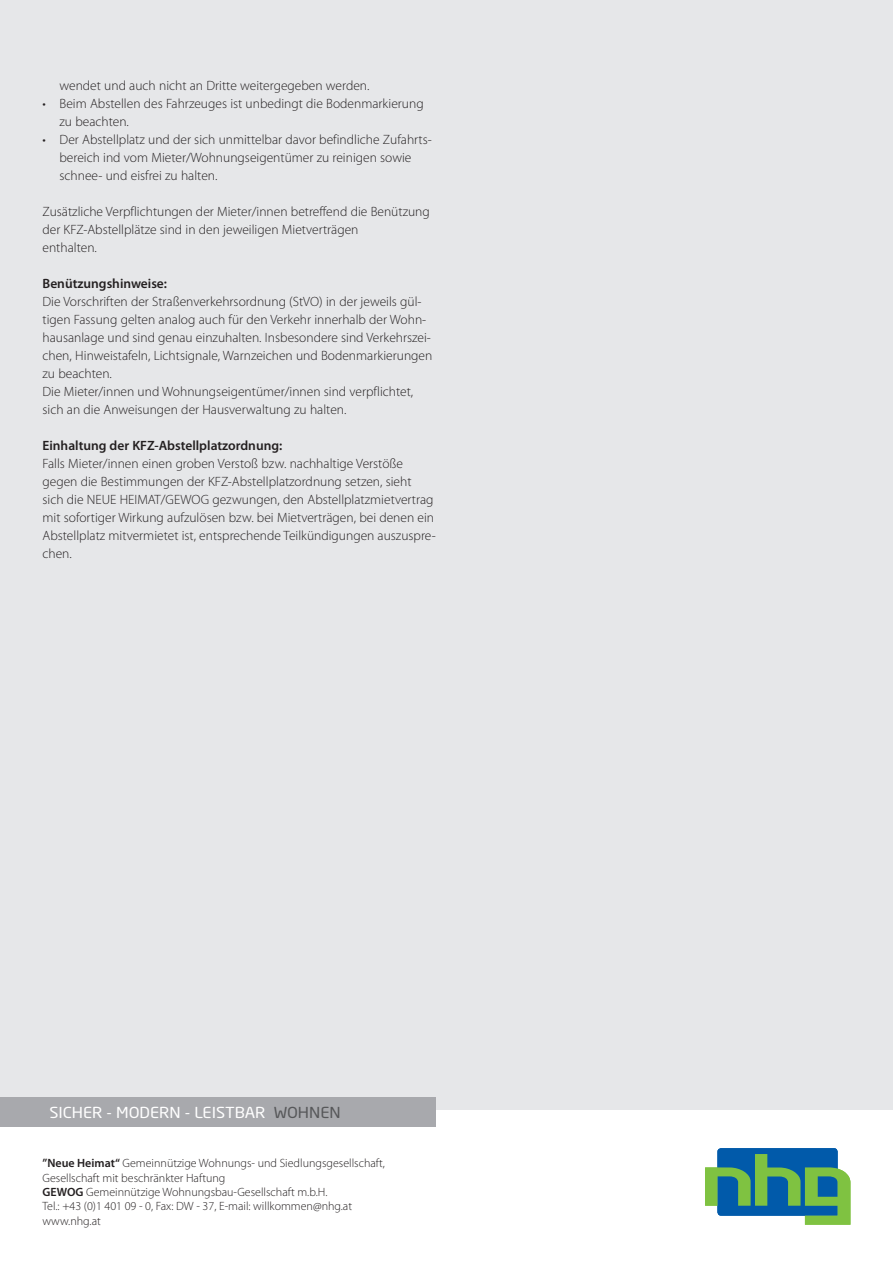
<style>
.page{position:relative;width:893px;height:1263px;background:#fff}
.page>*{position:absolute;margin:0;border:0;box-sizing:border-box;transform-origin:0 0}
.t1{font:15px "Neo Sans Std";color:#fff;scale:1.1 1}
.t2{font:300 13.5px/18px "Myriad Pro";color:#231f20}
.t3{font:600 13.5px "Myriad Pro";color:#231f20}
.t4{font:300 12px/14.4px "Myriad Pro";color:#231f20}
.s1{color:#57585a}
.s2{font-weight:600}
</style>
<div class="page">
<div style="left:0;top:0;width:893px;height:1110px;background:#e6e7e9"></div>
<div style="left:0;top:1097px;width:436px;height:30px;background:#a8a9ad"></div>
<svg style="left:705px;top:1148px;width:145px;height:77px;background:#53978e"></svg>
<p class="t2" style="left:60px;top:76px;width:311px">wendet und auch nicht an Dritte weitergegeben werden.</p>
<p class="t2" style="left:60px;top:94px;width:366px;text-indent:-17px">• Beim Abstellen des Fahrzeuges ist unbedingt die Bodenmarkierung zu beachten.</p>
<p class="t2" style="left:60px;top:130px;width:374px;text-indent:-17px">• Der Abstellplatz und der sich unmittelbar davor befindliche Zufahrts&shy;bereich ind vom Mieter/Wohnungseigentümer zu reinigen sowie schnee- und eisfrei zu halten.</p>
<p class="t2" style="left:43px;top:202px;width:389px">Zusätzliche Verpflichtungen der Mieter/innen betreffend die Benützung der KFZ-Abstellplätze sind in den jeweiligen Mietverträgen<br>enthalten.</p>
<p class="t3" style="left:43px;top:275px;width:126px">Benützungshinweise:</p>
<p class="t2" style="left:43px;top:292px;width:391px">Die Vorschriften der Straßenverkehrsordnung (StVO) in der jeweils gül&shy;tigen Fassung gelten analog auch für den Verkehr innerhalb der Wohn&shy;hausanlage und sind genau einzuhalten. Insbesondere sind Verkehrszei&shy;chen, Hinweistafeln, Lichtsignale, Warnzeichen und Bodenmarkierungen zu beachten.<br>Die Mieter/innen und Wohnungseigentümer/innen sind verpflichtet, sich an die Anweisungen der Hausverwaltung zu halten.</p>
<p class="t3" style="left:43px;top:437px;width:241px">Einhaltung der KFZ-Abstellplatzordnung:</p>
<p class="t2" style="left:43px;top:454px;width:395px">Falls Mieter/innen einen groben Verstoß bzw. nachhaltige Verstöße gegen die Bestimmungen der KFZ-Abstellplatzordnung setzen, sieht sich die NEUE HEIMAT/GEWOG gezwungen, den Abstellplatzmietvertrag mit sofortiger Wirkung aufzulösen bzw. bei Mietverträgen, bei denen ein Abstellplatz mitvermietet ist, entsprechende Teilkündigungen auszuspre&shy;chen.</p>
<p class="t1" style="left:49px;top:1103px;width:266px">SICHER - MODERN - LEISTBAR <span class="s1">WOHNEN</span></p>
<p class="t4" style="left:43px;top:1156px;width:344px"><span class="s2">”Neue Heimat“</span> Gemeinnützige Wohnungs- und Siedlungsgesellschaft, Gesellschaft mit beschränkter Haftung<br><span class="s2">GEWOG</span> Gemeinnützige Wohnungsbau-Gesellschaft m.b.H.<br>Tel.: +43 (0)1 401 09 - 0, Fax: DW - 37, E-mail: willkommen@nhg.at www.nhg.at</p>
</div>
